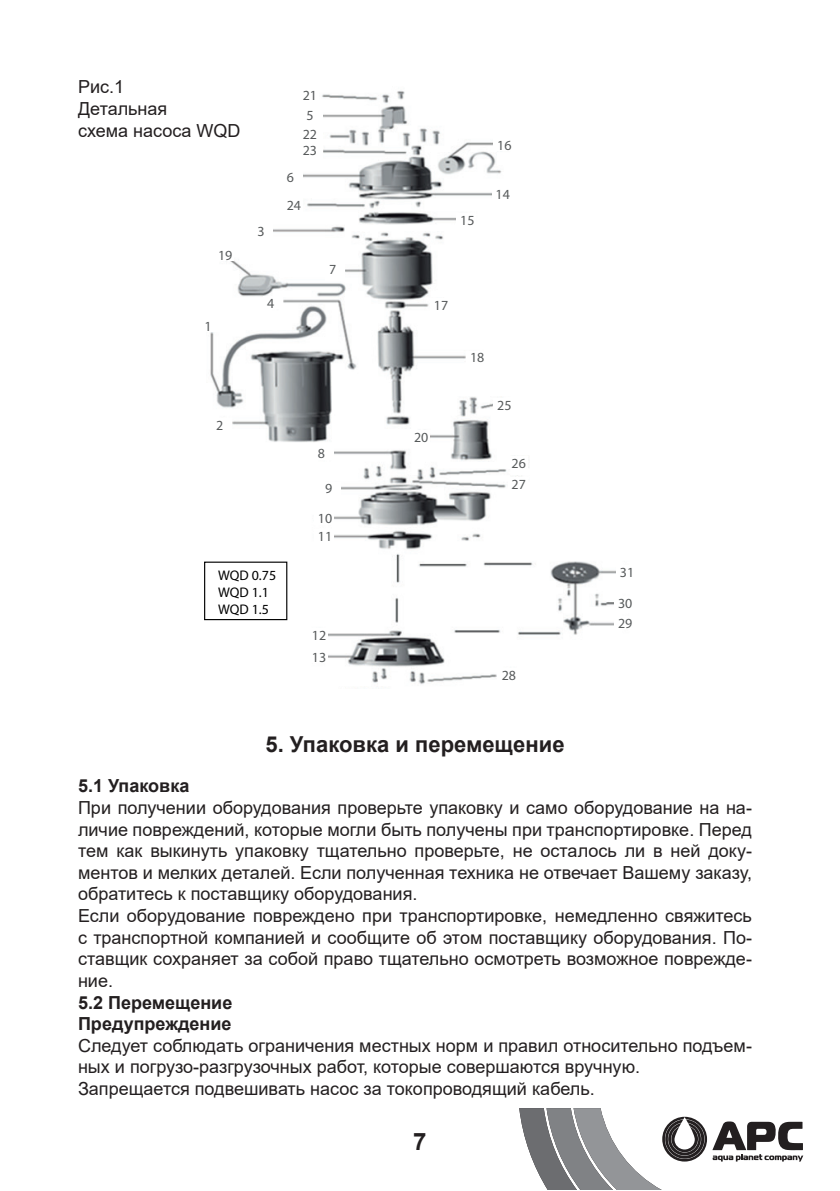
<style>
.page{position:relative;width:840px;height:1191px;background:#fff}
.page>*{position:absolute;margin:0;border:0;box-sizing:border-box;transform-origin:0 0}
.t1{font:700 24px "Arial";color:#231f20}
.t2{font:700 22px "Arial";color:#231f20}
.t3{font:18px/21.6px "Arial";color:#231f20}
.t4{font:700 18px/21.6px "Arial";color:#231f20}
.t5{font:14px/20px "Myriad Pro";color:#575a5b}
.t6{font:14px/16.8px "Myriad Pro";color:#000001}
</style>
<div class="page">
<svg style="left:712px;top:1121px;width:90px;height:40px"></svg>
<svg style="left:519px;top:1108px;width:187px;height:82px"></svg>
<img style="left:204px;top:91px;width:411px;height:593px">
<div style="left:299px;top:84px;width:19px;height:22px;background:#fff"></div>
<div style="left:302px;top:104px;width:20px;height:22px;background:#fff"></div>
<div style="left:283px;top:165px;width:19px;height:22px;background:#fff"></div>
<div style="left:283px;top:194px;width:19px;height:22px;background:#fff"></div>
<div style="left:253px;top:220px;width:20px;height:22px;background:#fff"></div>
<div style="left:325px;top:258px;width:20px;height:22px;background:#fff"></div>
<div style="left:214px;top:249px;width:20px;height:12px;background:#fff"></div>
<div style="left:263px;top:296px;width:20px;height:13px;background:#fff"></div>
<div style="left:201px;top:320px;width:19px;height:12px;background:#fff"></div>
<div style="left:212px;top:418px;width:20px;height:13px;background:#fff"></div>
<div style="left:314px;top:447px;width:20px;height:12px;background:#fff"></div>
<div style="left:321px;top:482px;width:20px;height:12px;background:#fff"></div>
<div style="left:314px;top:512px;width:20px;height:12px;background:#fff"></div>
<div style="left:314px;top:529px;width:20px;height:12px;background:#fff"></div>
<div style="left:308px;top:628px;width:19px;height:13px;background:#fff"></div>
<div style="left:497px;top:668px;width:20px;height:13px;background:#fff"></div>
<div style="left:507px;top:477px;width:20px;height:12px;background:#fff"></div>
<div style="left:614px;top:616px;width:19px;height:12px;background:#fff"></div>
<div style="left:614px;top:596px;width:19px;height:13px;background:#fff"></div>
<div style="left:507px;top:457px;width:20px;height:12px;background:#fff"></div>
<div style="left:410px;top:431px;width:20px;height:12px;background:#fff"></div>
<div style="left:493px;top:399px;width:20px;height:12px;background:#fff"></div>
<div style="left:466px;top:351px;width:20px;height:12px;background:#fff"></div>
<div style="left:430px;top:299px;width:19px;height:12px;background:#fff"></div>
<div style="left:456px;top:214px;width:20px;height:12px;background:#fff"></div>
<div style="left:491px;top:188px;width:20px;height:12px;background:#fff"></div>
<div style="left:493px;top:139px;width:20px;height:12px;background:#fff"></div>
<div style="left:308px;top:650px;width:19px;height:13px;background:#fff"></div>
<div style="left:302px;top:123px;width:20px;height:22px;background:#fff"></div>
<div style="left:302px;top:139px;width:20px;height:22px;background:#fff"></div>
<div style="left:204px;top:561px;width:83px;height:59px;border:1px solid #000001"></div>
<p class="t3" style="left:78px;top:76px;width:164px">Рис.1<br>Детальная<br>схема насоса WQD</p>
<p class="t5" style="left:218px;top:245px;width:16px">19</p>
<p class="t5" style="left:204px;top:316px;width:9px">1</p>
<p class="t5" style="left:257px;top:221px;width:9px">3</p>
<p class="t5" style="left:302px;top:85px;width:16px">21<br>5</p>
<p class="t5" style="left:302px;top:126px;width:16px;line-height:16.2px">22<br>23</p>
<p class="t5" style="left:286px;top:162px;width:16px;line-height:28.8px">6<br>24</p>
<p class="t5" style="left:267px;top:293px;width:9px">4</p>
<p class="t5" style="left:329px;top:259px;width:9px">7</p>
<p class="t5" style="left:216px;top:415px;width:9px">2</p>
<p class="t6" style="left:218px;top:567px;width:60px">WQD 0.75<br>WQD 1.1<br>WQD 1.5</p>
<p class="t5" style="left:318px;top:443px;width:9px">8</p>
<p class="t5" style="left:318px;top:473px;width:16px;line-height:30px;text-align:center">9<br>10</p>
<p class="t5" style="left:318px;top:526px;width:16px">11</p>
<p class="t5" style="left:311px;top:625px;width:16px">12</p>
<p class="t5" style="left:311px;top:647px;width:16px">13</p>
<p class="t5" style="left:460px;top:210px;width:16px">15</p>
<p class="t5" style="left:497px;top:135px;width:16px">16</p>
<p class="t5" style="left:495px;top:184px;width:16px">14</p>
<p class="t5" style="left:433px;top:295px;width:16px">17</p>
<p class="t5" style="left:414px;top:427px;width:16px">20</p>
<p class="t5" style="left:470px;top:347px;width:16px">18</p>
<p class="t5" style="left:497px;top:395px;width:16px">25</p>
<p class="t5" style="left:511px;top:453px;width:16px">26</p>
<p class="t5" style="left:511px;top:474px;width:16px">27</p>
<p class="t5" style="left:501px;top:665px;width:16px">28</p>
<p class="t2" style="left:265px;top:729px;width:300px">5. Упаковка и перемещение</p>
<p class="t5" style="left:619px;top:562px;width:16px">31</p>
<p class="t5" style="left:617px;top:593px;width:16px">30</p>
<p class="t5" style="left:617px;top:613px;width:16px">29</p>
<p class="t4" style="left:78px;top:775px;width:113px">5.1 Упаковка</p>
<p class="t3" style="left:78px;top:797px;width:675px">При получении оборудования проверьте упаковку и само оборудование на на&shy;личие повреждений, которые могли быть получены при транспортировке. Перед тем как выкинуть упаковку тщательно проверьте, не осталось ли в ней доку&shy;ментов и мелких деталей. Если полученная техника не отвечает Вашему заказу, обратитесь к поставщику оборудования.<br>Если оборудование повреждено при транспортировке, немедленно свяжитесь с транспортной компанией и сообщите об этом поставщику оборудования. По&shy;ставщик сохраняет за собой право тщательно осмотреть возможное поврежде&shy;ние.</p>
<p class="t4" style="left:78px;top:991px;width:156px">5.2 Перемещение<br>Предупреждение</p>
<p class="t3" style="left:78px;top:1034px;width:675px">Следует соблюдать ограничения местных норм и правил относительно подъем&shy;ных и погрузо-разгрузочных работ, которые совершаются вручную.<br>Запрещается подвешивать насос за токопроводящий кабель.</p>
<h1 class="t1" style="left:413px;top:1124px;width:15px">7</h1>
</div>
